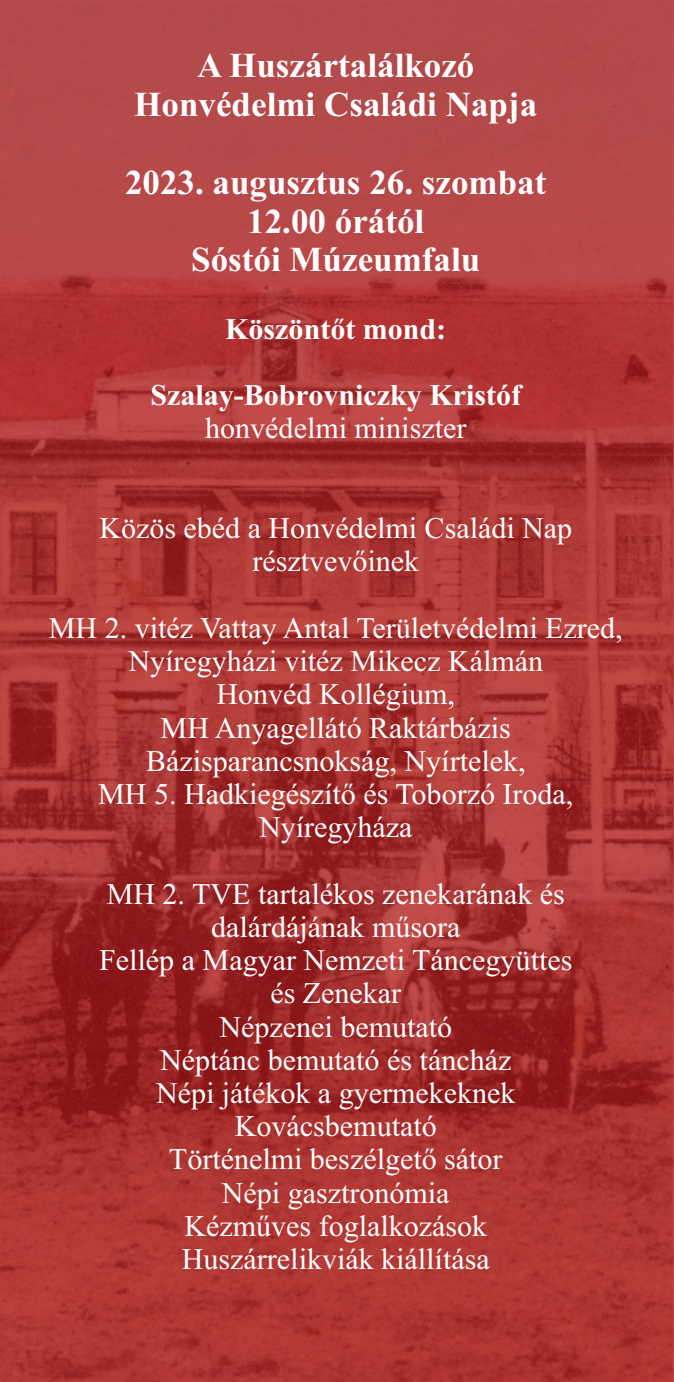
<style>
.page{position:relative;width:674px;height:1382px;background:#fff}
.page>*{position:absolute;margin:0;border:0;box-sizing:border-box;transform-origin:0 0}
.t1{font:700 35px/38.8px "Times New Roman";color:#fff;text-align:center}
.t2{font:30px/33.2px "Times New Roman";color:#fff;text-align:center}
.t3{font:700 30px "Times New Roman";color:#fff}
</style>
<div class="page">
<div style="left:0;top:0;width:673px;height:1382px;background:#ac090e;opacity:.7"></div>
<p class="t1" style="left:134px;top:50px;width:404px">A Huszártalálkozó<br>Honvédelmi Családi Napja</p>
<p class="t1" style="left:125px;top:166px;width:422px">2023. augusztus 26. szombat<br>12.00 órától<br>Sóstói Múzeumfalu</p>
<p class="t3" style="left:225px;top:318px;width:222px">Köszöntőt mond:</p>
<p class="t3" style="left:150px;top:385px;width:372px">Szalay-Bobrovniczky Kristóf</p>
<p class="t2" style="left:205px;top:415px;width:262px">honvédelmi miniszter</p>
<p class="t2" style="left:99px;top:514px;width:474px">Közös ebéd a Honvédelmi Családi Nap résztvevőinek</p>
<p class="t2" style="left:49px;top:614px;width:575px">MH 2. vitéz Vattay Antal Területvédelmi Ezred,<br>Nyíregyházi vitéz Mikecz Kálmán<br>Honvéd Kollégium,<br>MH Anyagellátó Raktárbázis<br>Bázisparancsnokság, Nyírtelek,<br>MH 5. Hadkiegészítő és Toborzó Iroda,<br>Nyíregyháza</p>
<p class="t2" style="left:99px;top:880px;width:474px">MH 2. TVE tartalékos zenekarának és dalárdájának műsora<br>Fellép a Magyar Nemzeti Táncegyüttes és Zenekar<br>Népzenei bemutató<br>Néptánc bemutató és táncház<br>Népi játékok a gyermekeknek<br>Kovácsbemutató<br>Történelmi beszélgető sátor<br>Népi gasztronómia<br>Kézműves foglalkozások<br>Huszárrelikviák kiállítása</p>
</div>
